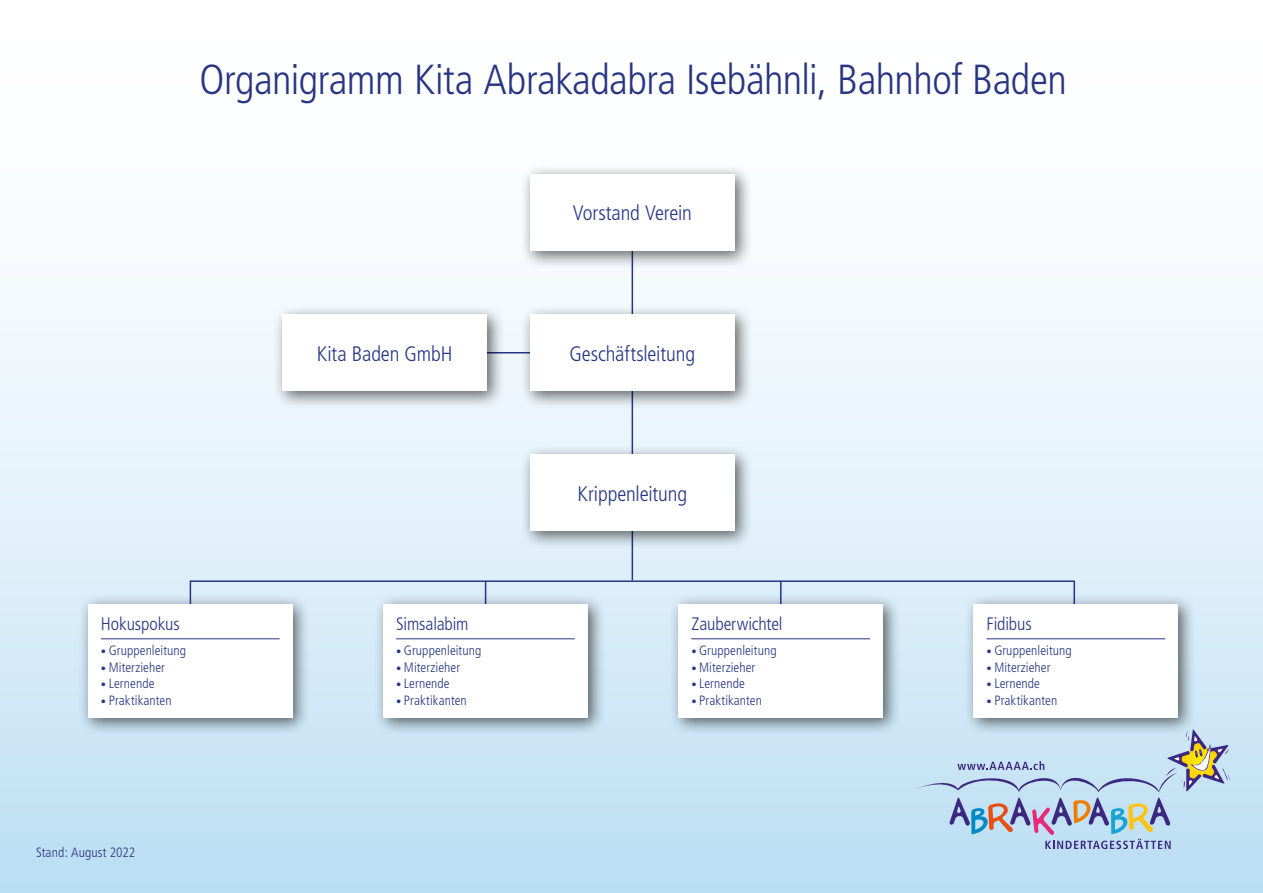
<style>
.page{position:relative;width:1263px;height:893px;background:#fff}
.page>*{position:absolute;margin:0;border:0;box-sizing:border-box;transform-origin:0 0}
.t1{font:300 condensed 42px "Frutiger";letter-spacing:-.015em;color:#283583}
.t2{font:300 condensed 21px "Frutiger";letter-spacing:-.005em;color:#283583}
.t3{font:300 condensed 18px "Frutiger";letter-spacing:-.01em;color:#283583}
.t4{font:300 condensed 13.5px "Frutiger";letter-spacing:.005em;color:#283583}
.s1{font-size:10.5px}
</style>
<div class="page">
<div style="left:0;top:0;width:1263px;height:893px;background:linear-gradient(to bottom,#fff,#c1e1f4)"></div>
<svg style="left:912px;top:729px;width:319px;height:120px;background:#bacfe0"></svg>
<hr style="left:474px;top:352px;width:76px;height:1px;background:#283583">
<hr style="left:632px;top:174px;width:1px;height:406px;background:#283583">
<svg style="left:189px;top:580px;width:887px;height:78px;background:#cfe2f1"></svg>
<div style="left:79px;top:594px;width:231px;height:142px;background:#000;opacity:.6"></div>
<div style="left:88px;top:604px;width:204px;height:113px;background:#fff"></div>
<hr style="left:101px;top:639px;width:179px;height:1px;background:#283583">
<div style="left:964px;top:594px;width:232px;height:142px;background:#000;opacity:.6"></div>
<div style="left:974px;top:604px;width:204px;height:113px;background:#fff"></div>
<hr style="left:986px;top:639px;width:179px;height:1px;background:#283583">
<hr style="left:485px;top:581px;width:1px;height:76px;background:#283583">
<div style="left:374px;top:594px;width:232px;height:142px;background:#000;opacity:.6"></div>
<div style="left:383px;top:604px;width:204px;height:113px;background:#fff"></div>
<hr style="left:396px;top:639px;width:179px;height:1px;background:#283583">
<hr style="left:780px;top:581px;width:1px;height:76px;background:#283583">
<div style="left:669px;top:594px;width:232px;height:142px;background:#000;opacity:.6"></div>
<div style="left:679px;top:604px;width:204px;height:113px;background:#fff"></div>
<hr style="left:691px;top:639px;width:179px;height:1px;background:#283583">
<div style="left:521px;top:165px;width:231px;height:104px;background:#000;opacity:.6"></div>
<div style="left:530px;top:174px;width:204px;height:77px;background:#fff"></div>
<div style="left:521px;top:305px;width:231px;height:104px;background:#000;opacity:.6"></div>
<div style="left:530px;top:314px;width:204px;height:77px;background:#fff"></div>
<div style="left:521px;top:445px;width:231px;height:104px;background:#000;opacity:.6"></div>
<div style="left:530px;top:455px;width:204px;height:76px;background:#fff"></div>
<div style="left:273px;top:305px;width:232px;height:104px;background:#000;opacity:.6"></div>
<div style="left:282px;top:314px;width:205px;height:77px;background:#fff"></div>
<h1 class="t1" style="left:199px;top:56px;width:869px">Organigramm Kita Abrakadabra Isebähnli, Bahnhof Baden</h1>
<h2 class="t2" style="left:573px;top:201px;width:121px">Vorstand Verein</h2>
<h3 class="t3" style="left:101px;top:614px;width:80px">Hokuspokus</h3>
<p class="t4" style="left:101px;top:643px;width:87px"><span class="s1">•</span> Gruppenleitung</p>
<p class="t4" style="left:101px;top:659px;width:65px"><span class="s1">•</span> Miterzieher</p>
<p class="t4" style="left:101px;top:676px;width:55px"><span class="s1">•</span> Lernende</p>
<p class="t4" style="left:101px;top:692px;width:72px"><span class="s1">•</span> Praktikanten</p>
<h2 class="t2" style="left:317px;top:341px;width:137px">Kita Baden GmbH</h2>
<h3 class="t3" style="left:396px;top:614px;width:74px">Simsalabim</h3>
<p class="t4" style="left:396px;top:643px;width:87px"><span class="s1">•</span> Gruppenleitung</p>
<p class="t4" style="left:396px;top:659px;width:65px"><span class="s1">•</span> Miterzieher</p>
<p class="t4" style="left:396px;top:676px;width:55px"><span class="s1">•</span> Lernende</p>
<p class="t4" style="left:396px;top:692px;width:72px"><span class="s1">•</span> Praktikanten</p>
<h2 class="t2" style="left:570px;top:341px;width:127px">Geschäftsleitung</h2>
<h2 class="t2" style="left:577px;top:482px;width:111px">Krippenleitung</h2>
<h3 class="t3" style="left:691px;top:614px;width:93px">Zauberwichtel</h3>
<p class="t4" style="left:691px;top:643px;width:87px"><span class="s1">•</span> Gruppenleitung</p>
<p class="t4" style="left:691px;top:659px;width:65px"><span class="s1">•</span> Miterzieher</p>
<p class="t4" style="left:691px;top:676px;width:55px"><span class="s1">•</span> Lernende</p>
<p class="t4" style="left:691px;top:692px;width:72px"><span class="s1">•</span> Praktikanten</p>
<h3 class="t3" style="left:986px;top:614px;width:47px">Fidibus</h3>
<p class="t4" style="left:986px;top:643px;width:87px"><span class="s1">•</span> Gruppenleitung</p>
<p class="t4" style="left:986px;top:659px;width:65px"><span class="s1">•</span> Miterzieher</p>
<p class="t4" style="left:986px;top:676px;width:55px"><span class="s1">•</span> Lernende</p>
<p class="t4" style="left:986px;top:692px;width:72px"><span class="s1">•</span> Praktikanten</p>
<p class="t4" style="left:36px;top:845px;width:101px">Stand: August 2022</p>
</div>
